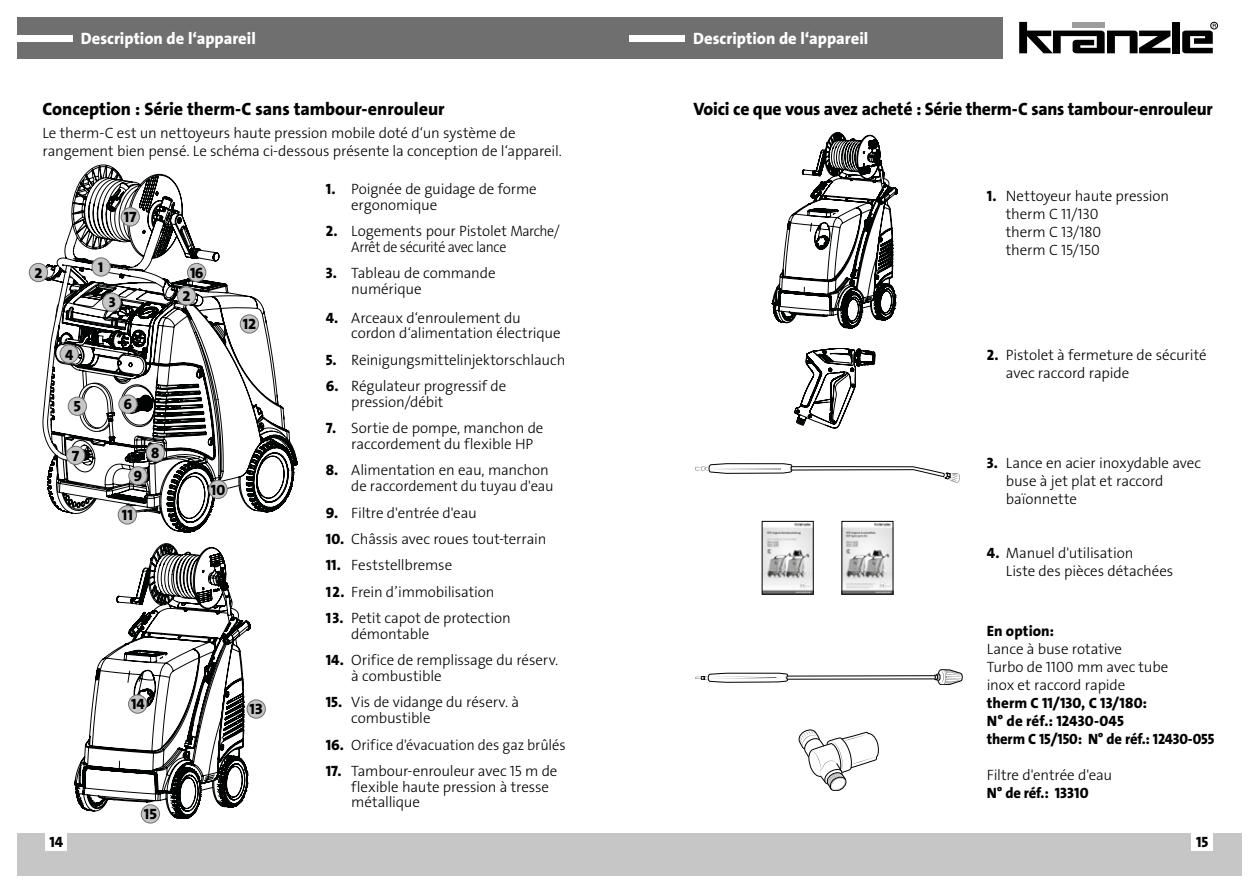
<style>
.page{position:relative;width:1259px;height:893px;background:#fff}
.page>*{position:absolute;margin:0;border:0;box-sizing:border-box;transform-origin:0 0}
.t1{font:18px "The Sans LP8 Ex Bld";letter-spacing:-.01em;color:#000}
.t2{font:16.5px "The Sans LP8 Ex Bld";color:#fff}
.t3{font:15px/15.8px "The Sans LP3 Lig";letter-spacing:-.01em;color:#000}
.t4{font:15px/18px "The Sans LP8 Ex Bld";letter-spacing:.005em;color:#000}
.s1{font-family:"The Sans LP8 Ex Bld"}
</style>
<div class="page">
<div style="left:629px;top:833px;width:613px;height:43px;background:#c6c6c6"></div>
<div style="left:17px;top:833px;width:612px;height:43px;background:#c6c6c6"></div>
<div style="left:1191px;top:833px;width:22px;height:18px;background:#fff"></div>
<div style="left:46px;top:833px;width:21px;height:18px;background:#fff"></div>
<div style="left:17px;top:17px;width:985px;height:41px;background:#706f6f"></div>
<div style="left:17px;top:35px;width:55px;height:6px;background:#fff"></div>
<div style="left:629px;top:35px;width:56px;height:6px;background:#fff"></div>
<svg style="left:1019px;top:22px;width:151px;height:31px"></svg>
<div style="left:1172px;top:22px;width:7px;height:31px;background:#000"></div>
<div style="left:1210px;top:22px;width:7px;height:7px;border:1px solid #000;border-radius:50%"></div>
<svg style="left:1182px;top:24px;width:34px;height:29px"></svg>
<svg style="left:695px;top:669px;width:267px;height:16px"></svg>
<svg style="left:695px;top:463px;width:265px;height:20px"></svg>
<svg style="left:799px;top:730px;width:79px;height:61px"></svg>
<svg style="left:43px;top:165px;width:255px;height:348px"></svg>
<div style="left:92px;top:258px;width:18px;height:18px;background:#c6c6c6;border-radius:50%"></div>
<div style="left:92px;top:257px;width:19px;height:19px;border:1px solid #706f6f;border-radius:50%"></div>
<div style="left:177px;top:287px;width:19px;height:18px;background:#c6c6c6;border-radius:50%"></div>
<div style="left:177px;top:286px;width:19px;height:19px;border:1px solid #706f6f;border-radius:50%"></div>
<div style="left:29px;top:263px;width:19px;height:19px;background:#c6c6c6;border-radius:50%"></div>
<div style="left:29px;top:263px;width:19px;height:19px;border:1px solid #706f6f;border-radius:50%"></div>
<div style="left:102px;top:293px;width:19px;height:18px;background:#c6c6c6;border-radius:50%"></div>
<div style="left:102px;top:293px;width:19px;height:19px;border:1px solid #706f6f;border-radius:50%"></div>
<div style="left:60px;top:345px;width:18px;height:18px;background:#c6c6c6;border-radius:50%"></div>
<div style="left:60px;top:344px;width:19px;height:19px;border:1px solid #706f6f;border-radius:50%"></div>
<div style="left:240px;top:315px;width:18px;height:18px;background:#c6c6c6;border-radius:50%"></div>
<div style="left:240px;top:314px;width:19px;height:19px;border:1px solid #706f6f;border-radius:50%"></div>
<div style="left:187px;top:263px;width:19px;height:19px;background:#c6c6c6;border-radius:50%"></div>
<div style="left:187px;top:263px;width:19px;height:19px;border:1px solid #706f6f;border-radius:50%"></div>
<div style="left:121px;top:208px;width:18px;height:18px;background:#c6c6c6;border-radius:50%"></div>
<div style="left:121px;top:207px;width:19px;height:19px;border:1px solid #706f6f;border-radius:50%"></div>
<svg style="left:61px;top:384px;width:199px;height:440px"></svg>
<div style="left:129px;top:695px;width:18px;height:18px;background:#c6c6c6;border-radius:50%"></div>
<div style="left:128px;top:694px;width:19px;height:20px;border:1px solid #706f6f;border-radius:50%"></div>
<div style="left:141px;top:805px;width:19px;height:18px;background:#c6c6c6;border-radius:50%"></div>
<div style="left:141px;top:804px;width:19px;height:19px;border:1px solid #706f6f;border-radius:50%"></div>
<img style="left:764px;top:523px;width:47px;height:69px">
<img style="left:843px;top:523px;width:48px;height:69px">
<div style="left:247px;top:700px;width:18px;height:18px;background:#c6c6c6;border-radius:50%"></div>
<div style="left:247px;top:699px;width:19px;height:19px;border:1px solid #706f6f;border-radius:50%"></div>
<svg style="left:771px;top:132px;width:127px;height:296px"></svg>
<p class="t2" style="left:81px;top:28px;width:176px">Description de l‘appareil</p>
<p class="t2" style="left:693px;top:28px;width:176px">Description de l‘appareil</p>
<p class="t1" style="left:43px;top:98px;width:403px">Conception : Série therm-C sans tambour-enrouleur</p>
<p class="t3" style="left:43px;top:124px;width:521px;line-height:18px">Le therm-C est un nettoyeurs haute pression mobile doté d‘un système de rangement bien pensé. Le schéma ci-dessous présente la conception de l‘appareil.</p>
<p class="t3" style="left:351px;top:181px;width:187px;text-indent:-26px"><span class="s1">1.</span> Poignée de guidage de forme ergonomique</p>
<p class="t3" style="left:351px;top:223px;width:210px;text-indent:-26px"><span class="s1">2.</span> Logements pour Pistolet Marche/<br>Arrêt de sécurité avec lance</p>
<p class="t3" style="left:351px;top:266px;width:146px;text-indent:-26px"><span class="s1">3.</span> Tableau de commande numérique</p>
<p class="t3" style="left:351px;top:310px;width:211px;text-indent:-26px"><span class="s1">4.</span> Arceaux d‘enroulement du cordon d‘alimentation électrique</p>
<p class="t3" style="left:326px;top:352px;width:241px"><span class="s1">5.</span> Reinigungsmittelinjektorschlauch</p>
<p class="t3" style="left:351px;top:378px;width:156px;text-indent:-26px"><span class="s1">6.</span> Régulateur progressif de pression/débit</p>
<p class="t3" style="left:351px;top:420px;width:194px;text-indent:-26px"><span class="s1">7.</span> Sortie de pompe, manchon de raccordement du flexible HP</p>
<p class="t3" style="left:351px;top:463px;width:204px;text-indent:-26px"><span class="s1">8.</span> Alimentation en eau, manchon de raccordement du tuyau d'eau</p>
<p class="t3" style="left:326px;top:505px;width:152px"><span class="s1">9.</span> Filtre d'entrée d'eau</p>
<p class="t3" style="left:326px;top:531px;width:222px"><span class="s1">10.</span> Châssis avec roues tout-terrain</p>
<p class="t3" style="left:326px;top:557px;width:128px"><span class="s1">11.</span> Feststellbremse</p>
<p class="t3" style="left:326px;top:584px;width:170px"><span class="s1">12.</span> Frein d’immobilisation</p>
<p class="t3" style="left:351px;top:610px;width:161px;text-indent:-25px"><span class="s1">13.</span> Petit capot de protection démontable</p>
<p class="t3" style="left:351px;top:652px;width:208px;text-indent:-26px"><span class="s1">14.</span> Orifice de remplissage du réserv. à combustible</p>
<p class="t3" style="left:351px;top:695px;width:169px;text-indent:-26px"><span class="s1">15.</span> Vis de vidange du réserv. à combustible</p>
<p class="t3" style="left:326px;top:737px;width:241px"><span class="s1">16.</span> Orifice d'évacuation des gaz brûlés</p>
<p class="t3" style="left:351px;top:763px;width:208px;text-indent:-26px"><span class="s1">17.</span> Tambour-enrouleur avec 15 m de flexible haute pression à tresse métallique</p>
<p class="t4" style="left:124px;top:208px;width:15px">17</p>
<p class="t4" style="left:98px;top:258px;width:7px">1</p>
<p class="t4" style="left:190px;top:264px;width:15px">16</p>
<p class="t4" style="left:109px;top:293px;width:8px">3</p>
<p class="t4" style="left:243px;top:315px;width:15px">12</p>
<p class="t4" style="left:65px;top:346px;width:10px">4</p>
<p class="t4" style="left:73px;top:396px;width:10px">5</p>
<p class="t4" style="left:124px;top:395px;width:10px">6</p>
<p class="t4" style="left:72px;top:447px;width:10px">7</p>
<p class="t4" style="left:151px;top:444px;width:10px">8</p>
<p class="t4" style="left:134px;top:467px;width:10px">9</p>
<p class="t4" style="left:211px;top:481px;width:16px">10</p>
<p class="t4" style="left:122px;top:506px;width:12px">11</p>
<p class="t4" style="left:131px;top:695px;width:15px">14</p>
<p class="t4" style="left:250px;top:700px;width:15px">13</p>
<p class="t4" style="left:144px;top:805px;width:15px">15</p>
<p class="t1" style="left:693px;top:98px;width:521px">Voici ce que vous avez acheté : Série therm-C sans tambour-enrouleur</p>
<p class="t3" style="left:1006px;top:187px;width:165px;line-height:18px;text-indent:-19px"><span class="s1">1.</span> Nettoyeur haute pression therm C 11/130<br>therm C 13/180<br>therm C 15/150</p>
<p class="t3" style="left:1006px;top:346px;width:202px;line-height:18px;text-indent:-19px"><span class="s1">2.</span> Pistolet à fermeture de sécurité avec raccord rapide</p>
<p class="t3" style="left:1006px;top:454px;width:197px;line-height:18px;text-indent:-19px"><span class="s1">3.</span> Lance en acier inoxydable avec buse à jet plat et raccord baïonnette</p>
<p class="t3" style="left:1006px;top:544px;width:169px;line-height:18px;text-indent:-19px"><span class="s1">4.</span> Manuel d'utilisation<br>Liste des pièces détachées</p>
<p class="t4" style="left:986px;top:622px;width:69px">En option:</p>
<p class="t3" style="left:986px;top:640px;width:183px;line-height:18px">Lance à buse rotative<br>Turbo de 1100 mm avec tube inox et raccord rapide</p>
<p class="t4" style="left:986px;top:694px;width:229px">therm C 11/130, C 13/180:<br>N° de réf.: 12430-045<br>therm C 15/150: N° de réf.: 12430-055</p>
<p class="t3" style="left:986px;top:768px;width:127px">Filtre d'entrée d'eau</p>
<p class="t4" style="left:986px;top:784px;width:103px">N° de réf.: 13310</p>
<p class="t4" style="left:49px;top:833px;width:15px">14</p>
<p class="t4" style="left:1196px;top:833px;width:14px">15</p>
</div>
